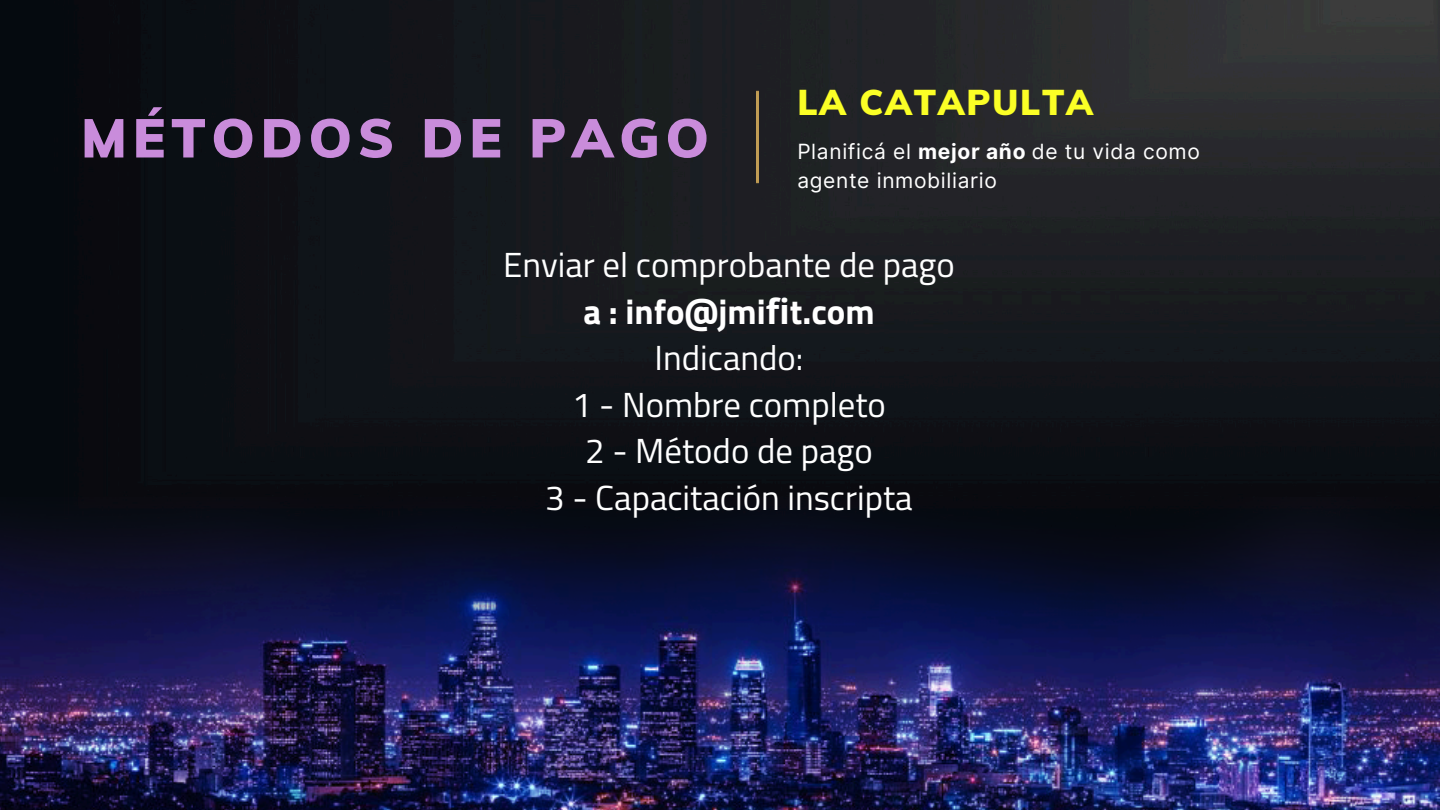
<style>
.page{position:relative;width:1440px;height:810px;background:#fff}
.page>*{position:absolute;margin:0;border:0;box-sizing:border-box;transform-origin:0 0}
.t1{font:900 54px "Muli";letter-spacing:.105em;color:#c98cdb}
.t2{font:900 35.1px "Muli";letter-spacing:.045em;color:#fbff26}
.t3{font:34.8px/46.5px "Titillium Web";color:#fff;text-align:center}
.t4{font:21px/28.5px "Inter";letter-spacing:.03em;color:#fff}
.s1{font-weight:700}
.s2{font-family:"Noto Sans";font-weight:700}
</style>
<div class="page">
<img style="left:0;top:0;width:1440px;height:498px">
<div style="left:178px;top:150px;width:221px;height:78px;background:#0f0f14"></div>
<img style="left:0;top:498px;width:1440px;height:312px">
<img style="left:756px;top:85px;width:2px;height:104px">
<p class="t1" style="left:81px;top:103px;width:630px">MÉTODOS DE PAGO</p>
<p class="t2" style="left:797px;top:80px;width:297px">LA CATAPULTA</p>
<h1 class="t4" style="left:797px;top:138px;width:404px">Planificá el <span class="s1">mejor año</span> de tu vida como agente inmobiliario</h1>
<p class="t3" style="left:503px;top:241px;width:453px">Enviar el comprobante de pago <span class="s1">a : info@jmi</span><span class="s2">fi</span><span class="s1">t.com<br></span>Indicando:<br>1 - Nombre completo<br>2 - Método de pago<br>3 - Capacitación inscripta</p>
</div>
